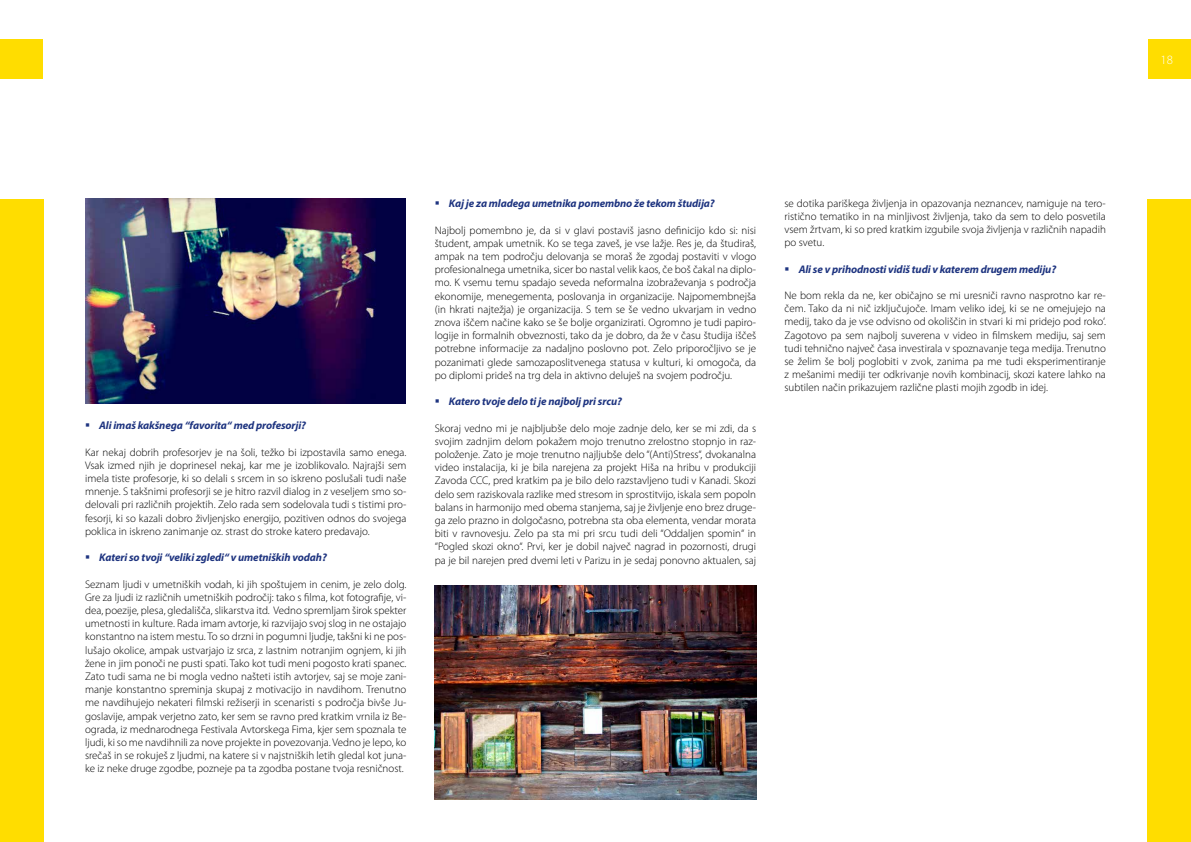
<style>
.page{position:relative;width:1191px;height:842px;background:#fff}
.page>*{position:absolute;margin:0;border:0;box-sizing:border-box;transform-origin:0 0}
.t1{font:300 12.7px "Myriad Pro";color:#fff}
.t2{font:300 11px/13.2px "Myriad Pro";color:#000;text-align:justify}
.t3{font:italic 700 11px "Myriad Pro";letter-spacing:-.01em;color:#1e3480}
</style>
<div class="page">
<div style="left:1147px;top:199px;width:44px;height:643px;background:#fd0"></div>
<div style="left:0;top:199px;width:44px;height:643px;background:#fd0"></div>
<div style="left:0;top:39px;width:43px;height:40px;background:#fd0"></div>
<div style="left:1147px;top:39px;width:44px;height:40px;background:#fd0"></div>
<img style="left:85px;top:199px;width:321px;height:205px">
<img style="left:435px;top:585px;width:321px;height:214px">
<p class="t3" style="left:99px;top:418px;width:208px">Ali imaš kakšnega “favorita“ med profesorji?</p>
<p class="t2" style="left:85px;top:445px;width:323px">Kar nekaj dobrih profesorjev je na šoli, težko bi izpostavila samo enega.<br>Vsak izmed njih je doprinesel nekaj, kar me je izoblikovalo. Najrajši sem imela tiste profesorje, ki so delali s srcem in so iskreno poslušali tudi naše mnenje. S takšnimi profesorji se je hitro razvil dialog in z veseljem smo so&shy;delovali pri različnih projektih. Zelo rada sem sodelovala tudi s tistimi pro&shy;fesorji, ki so kazali dobro življenjsko energijo, pozitiven odnos do svojega poklica in iskreno zanimanje oz. strast do stroke katero predavajo.</p>
<p class="t3" style="left:99px;top:550px;width:229px">Kateri so tvoji “veliki zgledi“ v umetniških vodah?</p>
<p class="t2" style="left:85px;top:577px;width:323px">Seznam ljudi v umetniških vodah, ki jih spoštujem in cenim, je zelo dolg.<br>Gre za ljudi iz različnih umetniških področij: tako s filma, kot fotografije, vi&shy;dea, poezije, plesa, gledališča, slikarstva itd. Vedno spremljam širok spekter umetnosti in kulture. Rada imam avtorje, ki razvijajo svoj slog in ne ostajajo konstantno na istem mestu. To so drzni in pogumni ljudje, takšni ki ne pos&shy;lušajo okolice, ampak ustvarjajo iz srca, z lastnim notranjim ognjem, ki jih žene in jim ponoči ne pusti spati. Tako kot tudi meni pogosto krati spanec.<br>Zato tudi sama ne bi mogla vedno našteti istih avtorjev, saj se moje zani&shy;manje konstantno spreminja skupaj z motivacijo in navdihom. Trenutno me navdihujejo nekateri filmski režiserji in scenaristi s področja bivše Ju&shy;goslavije, ampak verjetno zato, ker sem se ravno pred kratkim vrnila iz Be&shy;ograda, iz mednarodnega Festivala Avtorskega Fima, kjer sem spoznala te ljudi, ki so me navdihnili za nove projekte in povezovanja. Vedno je lepo, ko srečaš in se rokuješ z ljudmi, na katere si v najstniških letih gledal kot juna&shy;ke iz neke druge zgodbe, pozneje pa ta zgodba postane tvoja resničnost.</p>
<p class="t3" style="left:449px;top:196px;width:267px">Kaj je za mladega umetnika pomembno že tekom študija?</p>
<p class="t2" style="left:435px;top:223px;width:323px">Najbolj pomembno je, da si v glavi postaviš jasno definicijo kdo si: nisi študent, ampak umetnik. Ko se tega zaveš, je vse lažje. Res je, da študiraš, ampak na tem področju delovanja se moraš že zgodaj postaviti v vlogo profesionalnega umetnika, sicer bo nastal velik kaos, če boš čakal na diplo&shy;mo. K vsemu temu spadajo seveda neformalna izobraževanja s področja ekonomije, menegementa, poslovanja in organizacije. Najpomembnejša (in hkrati najtežja) je organizacija. S tem se še vedno ukvarjam in vedno znova iščem načine kako se še bolje organizirati. Ogromno je tudi papiro&shy;logije in formalnih obveznosti, tako da je dobro, da že v času študija iščeš potrebne informacije za nadaljno poslovno pot. Zelo priporočljivo se je pozanimati glede samozaposlitvenega statusa v kulturi, ki omogoča, da po diplomi prideš na trg dela in aktivno deluješ na svojem področju.</p>
<p class="t3" style="left:449px;top:394px;width:174px">Katero tvoje delo ti je najbolj pri srcu?</p>
<p class="t2" style="left:435px;top:421px;width:323px">Skoraj vedno mi je najbljubše delo moje zadnje delo, ker se mi zdi, da s svojim zadnjim delom pokažem mojo trenutno zrelostno stopnjo in raz&shy;položenje. Zato je moje trenutno najljubše delo “(Anti)Stress“, dvokanalna video instalacija, ki je bila narejena za projekt Hiša na hribu v produkciji Zavoda CCC, pred kratkim pa je bilo delo razstavljeno tudi v Kanadi. Skozi delo sem raziskovala razlike med stresom in sprostitvijo, iskala sem popoln balans in harmonijo med obema stanjema, saj je življenje eno brez druge&shy;ga zelo prazno in dolgočasno, potrebna sta oba elementa, vendar morata biti v ravnovesju. Zelo pa sta mi pri srcu tudi deli “Oddaljen spomin“ in “Pogled skozi okno“. Prvi, ker je dobil največ nagrad in pozornosti, drugi pa je bil narejen pred dvemi leti v Parizu in je sedaj ponovno aktualen, saj</p>
<p class="t2" style="left:784px;top:196px;width:323px">se dotika pariškega življenja in opazovanja neznancev, namiguje na tero&shy;ristično tematiko in na minljivost življenja, tako da sem to delo posvetila vsem žrtvam, ki so pred kratkim izgubile svoja življenja v različnih napadih po svetu.</p>
<p class="t3" style="left:798px;top:262px;width:259px">Ali se v prihodnosti vidiš tudi v katerem drugem mediju?</p>
<p class="t2" style="left:784px;top:289px;width:323px">Ne bom rekla da ne, ker običajno se mi uresniči ravno nasprotno kar re&shy;čem. Tako da ni nič izključujoče. Imam veliko idej, ki se ne omejujejo na medij, tako da je vse odvisno od okoliščin in stvari ki mi pridejo pod roko‘.<br>Zagotovo pa sem najbolj suverena v video in filmskem mediju, saj sem tudi tehnično največ časa investirala v spoznavanje tega medija. Trenutno se želim še bolj poglobiti v zvok, zanima pa me tudi eksperimentiranje z mešanimi mediji ter odkrivanje novih kombinacij, skozi katere lahko na subtilen način prikazujem različne plasti mojih zgodb in idej.</p>
<p class="t1" style="left:1160px;top:52px;width:14px">18</p>
</div>
